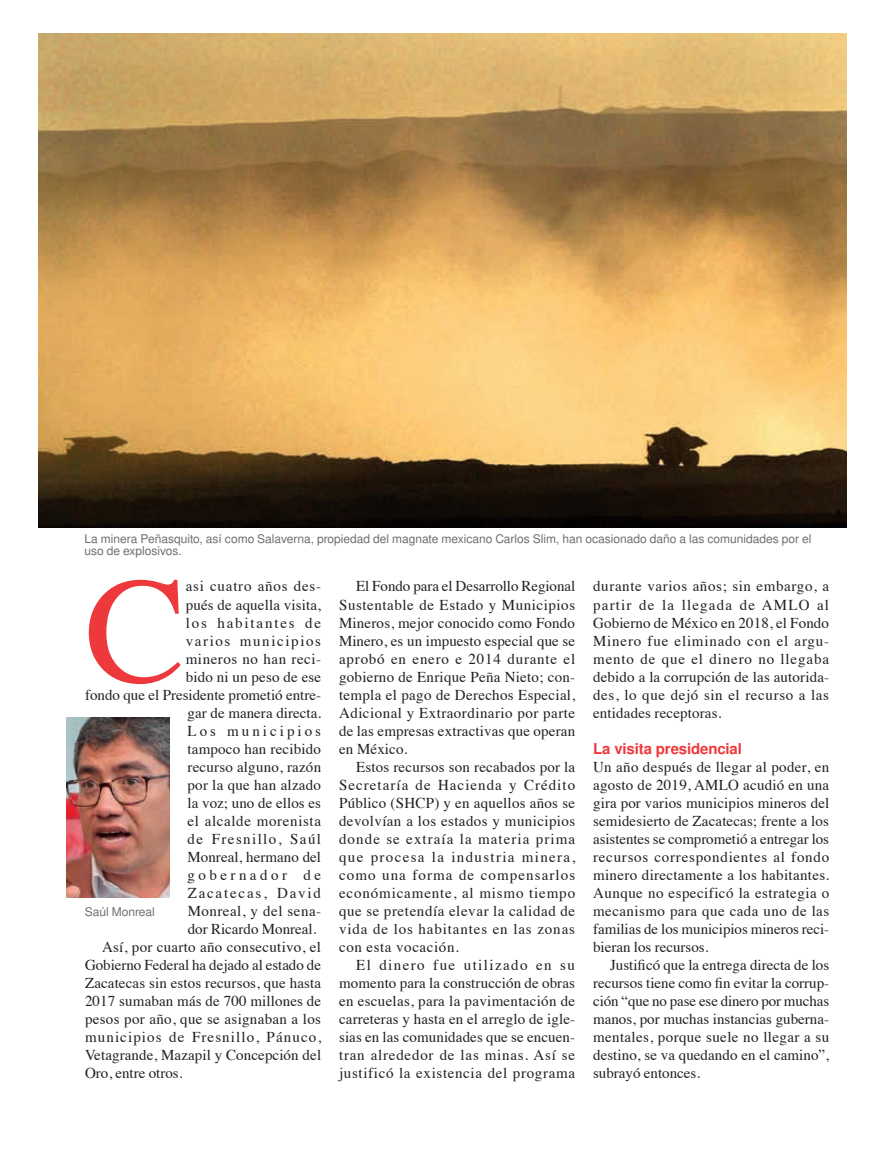
<style>
.page{position:relative;width:893px;height:1149px;background:#fff}
.page>*{position:absolute;margin:0;border:0;box-sizing:border-box;transform-origin:0 0}
.t1{font:151.05px "Times";color:#ee393c}
.t2{font:15px/18px "Times";letter-spacing:.01em;color:#231f20;text-align:justify}
.t3{font:15px "Times";letter-spacing:.075em;color:#231f20}
.t4{font:700 15px "Nimbus San L";letter-spacing:-.01em;color:#ee393c}
.t5{font:15px "Times";letter-spacing:.045em;color:#231f20}
.t6{font:15px "Times";letter-spacing:.05em;color:#231f20}
.t7{font:15px "Times";letter-spacing:.035em;color:#231f20}
.t8{font:15px "Times";letter-spacing:.03em;color:#231f20}
.t9{font:15px "Times";letter-spacing:.105em;color:#231f20}
.t10{font:15px "Times";letter-spacing:.095em;color:#231f20}
.t11{font:15px "Times";letter-spacing:.125em;color:#231f20}
.t12{font:15px "Times";letter-spacing:.12em;color:#231f20}
.t13{font:15px "Times";letter-spacing:.2em;color:#231f20}
.t14{font:15px "Times";letter-spacing:.23em;color:#231f20}
.t15{font:12px/12px "Nimbus San L";color:#6c6d70}
</style>
<div class="page">
<img style="left:67px;top:717px;width:103px;height:180px">
<img style="left:38px;top:33px;width:809px;height:494px">
<p class="t15" style="left:84px;top:532px;width:728px">La minera Peñasquito, así como Salaverna, propiedad del magnate mexicano Carlos Slim, han ocasionado daño a las comunidades por el uso de explosivos.</p>
<h1 class="t1" style="left:85px;top:489px;width:102px">C</h1>
<p class="t6" style="left:186px;top:572px;width:137px">asi cuatro años des-</p>
<p class="t2" style="left:186px;top:594px;width:137px">pués de aquella visita,</p>
<p class="t11" style="left:186px;top:608px;width:137px">los habitantes de</p>
<p class="t9" style="left:186px;top:626px;width:137px">varios municipios</p>
<p class="t7" style="left:186px;top:644px;width:137px">mineros no han reci-</p>
<p class="t2" style="left:186px;top:666px;width:137px">bido ni un peso de ese</p>
<p class="t2" style="left:85px;top:684px;width:238px">fondo que el Presidente prometió entre-</p>
<p class="t2" style="left:187px;top:702px;width:135px">gar de manera directa.</p>
<p class="t13" style="left:187px;top:716px;width:135px">Los municipios</p>
<p class="t2" style="left:187px;top:738px;width:135px">tampoco han recibido</p>
<p class="t2" style="left:187px;top:756px;width:135px">recurso alguno, razón</p>
<p class="t2" style="left:187px;top:774px;width:135px">por la que han alzado</p>
<p class="t2" style="left:187px;top:792px;width:135px">la voz; uno de ellos es</p>
<p class="t5" style="left:187px;top:806px;width:135px">el alcalde morenista</p>
<p class="t10" style="left:187px;top:824px;width:135px">de Fresnillo, Saúl</p>
<p class="t2" style="left:187px;top:846px;width:135px">Monreal, hermano del</p>
<p class="t14" style="left:187px;top:860px;width:135px">gobernador de</p>
<p class="t12" style="left:188px;top:878px;width:135px">Zacatecas, David</p>
<p class="t8" style="left:188px;top:896px;width:135px">Monreal, y del sena-</p>
<p class="t2" style="left:188px;top:918px;width:130px">dor Ricardo Monreal.</p>
<p class="t2" style="left:102px;top:936px;width:220px">Así, por cuarto año consecutivo, el</p>
<p class="t2" style="left:85px;top:954px;width:237px">Gobierno Federal ha dejado al estado de</p>
<p class="t2" style="left:85px;top:972px;width:238px">Zacatecas sin estos recursos, que hasta</p>
<p class="t2" style="left:85px;top:990px;width:238px">2017 sumaban más de 700 millones de</p>
<p class="t2" style="left:85px;top:1008px;width:237px">pesos por año, que se asignaban a los</p>
<p class="t3" style="left:85px;top:1022px;width:238px">municipios de Fresnillo, Pánuco,</p>
<p class="t2" style="left:85px;top:1044px;width:238px">Vetagrande, Mazapil y Concepción del</p>
<p class="t2" style="left:85px;top:1062px;width:99px">Oro, entre otros.</p>
<p class="t15" style="left:85px;top:904px;width:72px">Saúl Monreal</p>
<p class="t2" style="left:339px;top:576px;width:238px;text-indent:17px">El Fondo para el Desarrollo Regional Sustentable de Estado y Municipios Mineros, mejor conocido como Fondo Minero, es un impuesto especial que se aprobó en enero e 2014 durante el gobierno de Enrique Peña Nieto; con&shy;templa el pago de Derechos Especial, Adicional y Extraordinario por parte de las empresas extractivas que operan en México.</p>
<p class="t2" style="left:339px;top:756px;width:238px;text-indent:17px">Estos recursos son recabados por la Secretaría de Hacienda y Crédito Público (SHCP) y en aquellos años se devolvían a los estados y municipios donde se extraía la materia prima que procesa la industria minera, como una forma de compensarlos económicamente, al mismo tiempo que se pretendía elevar la calidad de vida de los habitantes en las zonas con esta vocación.</p>
<p class="t2" style="left:339px;top:954px;width:238px;text-indent:17px">El dinero fue utilizado en su momento para la construcción de obras en escuelas, para la pavimentación de carreteras y hasta en el arreglo de igle&shy;sias en las comunidades que se encuen&shy;tran alrededor de las minas. Así se justificó la existencia del programa</p>
<p class="t2" style="left:593px;top:576px;width:238px">durante varios años; sin embargo, a partir de la llegada de AMLO al Gobierno de México en 2018, el Fondo Minero fue eliminado con el argu&shy;mento de que el dinero no llegaba debido a la corrupción de las autorida&shy;des, lo que dejó sin el recurso a las entidades receptoras.</p>
<p class="t4" style="left:593px;top:737px;width:150px">La visita presidencial</p>
<p class="t2" style="left:593px;top:756px;width:238px">Un año después de llegar al poder, en agosto de 2019, AMLO acudió en una gira por varios municipios mineros del semidesierto de Zacatecas; frente a los asistentes se comprometió a entregar los recursos correspondientes al fondo minero directamente a los habitantes.<br>Aunque no especificó la estrategia o mecanismo para que cada uno de las familias de los municipios mineros reci&shy;bieran los recursos.</p>
<p class="t2" style="left:593px;top:954px;width:238px;text-indent:17px">Justificó que la entrega directa de los recursos tiene como fin evitar la corrup&shy;ción “que no pase ese dinero por muchas manos, por muchas instancias guberna&shy;mentales, porque suele no llegar a su destino, se va quedando en el camino”, subrayó entonces.</p>
</div>
